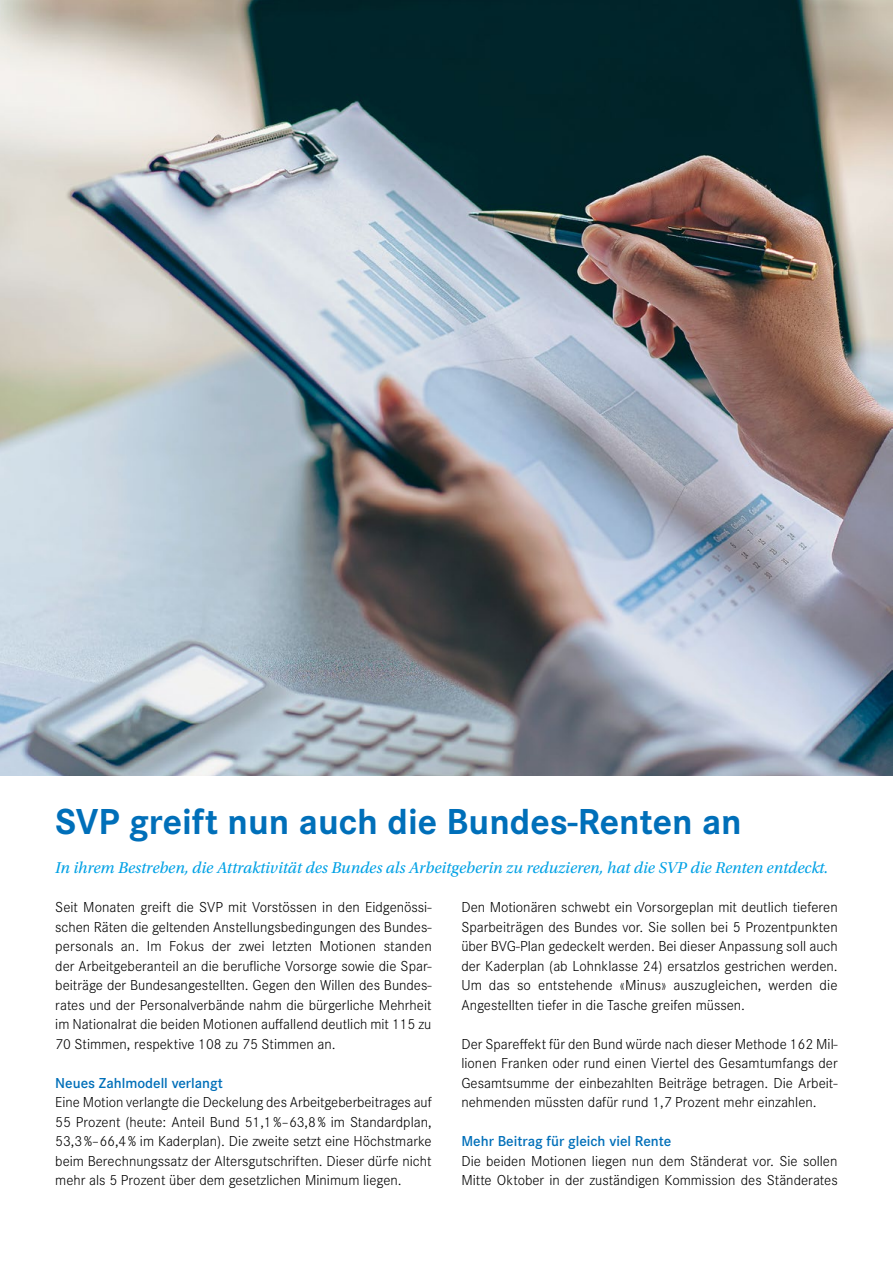
<style>
.page{position:relative;width:893px;height:1263px;background:#fff}
.page>*{position:absolute;margin:0;border:0;box-sizing:border-box;transform-origin:0 0}
.t1{font:700 37.5px "Corporate S";color:#006fb9}
.t2{font:italic 16.5px "Utopia Std";color:#00a1e5}
.t3{font:300 15px/19.5px "Corporate S";color:#000;text-align:justify}
.t4{font:600 15px "Corporate S";color:#006fb9}
</style>
<div class="page">
<img style="left:0;top:0;width:893px;height:776px">
<h1 class="t1" style="left:55px;top:796px;width:688px">SVP greift nun auch die Bundes-Renten an</h1>
<p class="t2" style="left:55px;top:859px;width:775px">In ihrem Bestreben, die Attraktivität des Bundes als Arbeitgeberin zu reduzieren, hat die SVP die Renten entdeckt.</p>
<p class="t3" style="left:55px;top:897px;width:378px">Seit Monaten greift die SVP mit Vorstössen in den Eidgenössi&shy;schen Räten die geltenden Anstellungsbedingungen des Bundes&shy;personals an. Im Fokus der zwei letzten Motionen standen der Arbeitgeberanteil an die berufliche Vorsorge sowie die Spar&shy;beiträge der Bundesangestellten. Gegen den Willen des Bundes&shy;rates und der Personalverbände nahm die bürgerliche Mehrheit im Nationalrat die beiden Motionen auffallend deutlich mit 115 zu 70 Stimmen, respektive 108 zu 75 Stimmen an.</p>
<p class="t4" style="left:55px;top:1072px;width:169px">Neues Zahlmodell verlangt</p>
<p class="t3" style="left:55px;top:1092px;width:378px">Eine Motion verlangte die Deckelung des Arbeitgeberbeitrages auf 55 Prozent (heute: Anteil Bund 51,1 %–63,8 % im Standardplan, 53,3 %–66,4 % im Kaderplan). Die zweite setzt eine Höchstmarke beim Berechnungssatz der Altersgutschriften. Dieser dürfe nicht mehr als 5 Prozent über dem gesetzlichen Minimum liegen.</p>
<p class="t3" style="left:461px;top:897px;width:378px">Den Motionären schwebt ein Vorsorgeplan mit deutlich tieferen Sparbeiträgen des Bundes vor. Sie sollen bei 5 Prozentpunkten über BVG-Plan gedeckelt werden. Bei dieser Anpassung soll auch der Kaderplan (ab Lohnklasse 24) ersatzlos gestrichen werden.<br>Um das so entstehende «Minus» auszugleichen, werden die Angestellten tiefer in die Tasche greifen müssen.</p>
<p class="t3" style="left:461px;top:1033px;width:378px">Der Spareffekt für den Bund würde nach dieser Methode 162 Mil&shy;lionen Franken oder rund einen Viertel des Gesamtumfangs der Gesamtsumme der einbezahlten Beiträge betragen. Die Arbeit&shy;nehmenden müssten dafür rund 1,7 Prozent mehr einzahlen.</p>
<p class="t4" style="left:461px;top:1131px;width:211px">Mehr Beitrag für gleich viel Rente</p>
<p class="t3" style="left:461px;top:1150px;width:378px">Die beiden Motionen liegen nun dem Ständerat vor. Sie sollen<br>Mitte Oktober in der zuständigen Kommission des Ständerates</p>
</div>
